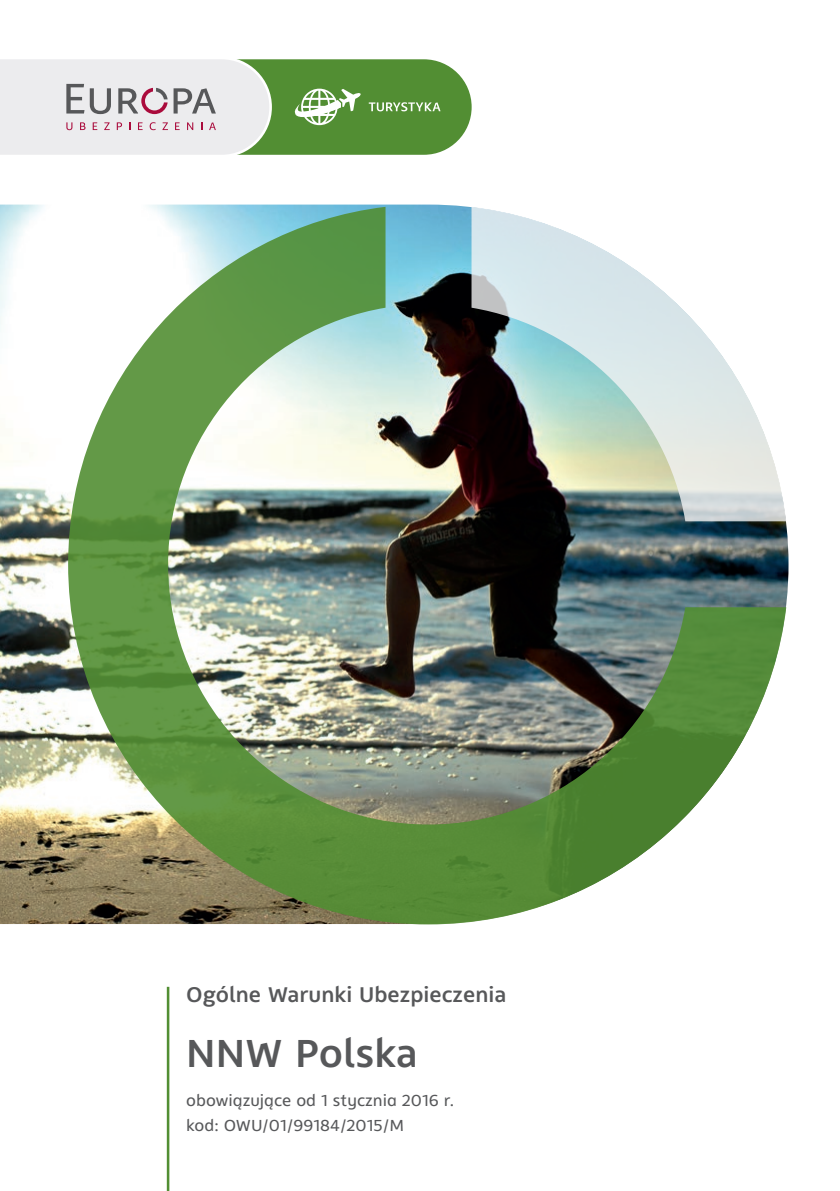
<style>
.page{position:relative;width:840px;height:1191px;background:#fff}
.page>*{position:absolute;margin:0;border:0;box-sizing:border-box;transform-origin:0 0}
.Nazwa_Ubezpieczenia{font:500 44px "Bale";color:#57585a}
.T1{font:500 24px "Bale";color:#57585a}
.T2{font:18px "Bale";color:#57585a}
.kod_OWU{font:18px "Bale";color:#57585a}
</style>
<div class="page">
<hr style="left:167px;top:986px;width:2px;height:205px;background:#528e33">
<img style="left:0;top:204px;width:788px;height:720px">
<img style="left:68px;top:207px;width:717px;height:717px">
<svg style="left:0;top:59px;width:471px;height:96px;background:#abc19f"></svg>
<p class="T1" style="left:186px;top:981px;width:321px">Ogólne Warunki Ubezpieczenia</p>
<p class="Nazwa_Ubezpieczenia" style="left:186px;top:1029px;width:233px">NNW Polska</p>
<p class="T2" style="left:186px;top:1090px;width:269px">obowiązujące od 1 stycznia 2016 r.</p>
<p class="kod_OWU" style="left:186px;top:1116px;width:219px">kod: OWU/01/99184/2015/M</p>
</div>
